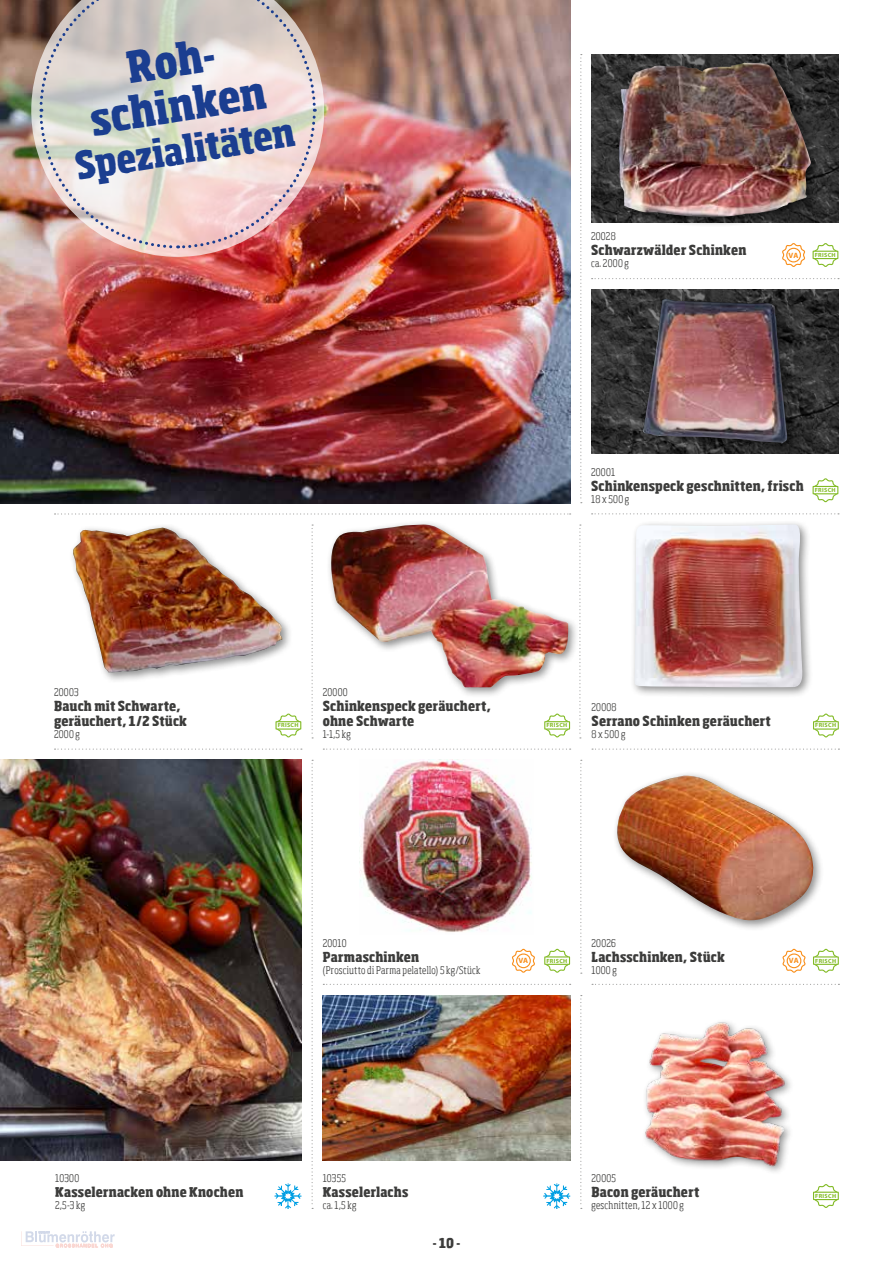
<style>
.page{position:relative;width:893px;height:1263px;background:#fff}
.page>*{position:absolute;margin:0;border:0;box-sizing:border-box;transform-origin:0 0}
.t1{font:800 condensed 43.5px/45px "Sohoma";color:#1b3e90;text-align:center}
.t2{font:800 condensed 37.5px "Sohoma";color:#1b3e90}
.t3{font:800 condensed 13.5px/15px "Sohoma";letter-spacing:.015em;color:#3c3c3b}
.t4{font:300 condensed 10.5px "Sohoma";letter-spacing:.025em;color:#3c3c3b}
.t5{font:700 7.65px "Myriad Pro";color:#f98e19}
.t6{font:700 6px "Myriad Pro";letter-spacing:.05em;color:#83bb26}
</style>
<div class="page">
<svg style="left:21px;top:1231px;width:94px;height:16px"></svg>
<svg style="left:55px;top:513px;width:516px;height:1px"></svg>
<svg style="left:580px;top:54px;width:2px;height:449px"></svg>
<svg style="left:312px;top:760px;width:1px;height:449px"></svg>
<svg style="left:580px;top:995px;width:2px;height:214px"></svg>
<svg style="left:592px;top:513px;width:247px;height:1px"></svg>
<svg style="left:592px;top:278px;width:247px;height:1px"></svg>
<svg style="left:592px;top:984px;width:247px;height:1px"></svg>
<svg style="left:312px;top:524px;width:1px;height:214px"></svg>
<svg style="left:55px;top:748px;width:247px;height:2px"></svg>
<svg style="left:323px;top:748px;width:248px;height:2px"></svg>
<svg style="left:782px;top:948px;width:24px;height:25px"></svg>
<div style="left:787px;top:953px;width:14px;height:15px;border:1px solid #f98e19;border-radius:50%"></div>
<svg style="left:782px;top:243px;width:23px;height:24px"></svg>
<div style="left:786px;top:248px;width:15px;height:14px;border:1px solid #f98e19;border-radius:50%"></div>
<svg style="left:580px;top:760px;width:2px;height:214px"></svg>
<svg style="left:323px;top:984px;width:248px;height:1px"></svg>
<svg style="left:592px;top:748px;width:247px;height:2px"></svg>
<svg style="left:579px;top:524px;width:2px;height:214px"></svg>
<img style="left:591px;top:289px;width:247px;height:165px">
<img style="left:591px;top:54px;width:247px;height:169px">
<img style="left:0;top:0;width:570px;height:503px">
<img style="left:31px;top:0;width:293px;height:257px">
<img style="left:38px;top:0;width:279px;height:250px">
<img style="left:0;top:760px;width:301px;height:401px">
<div style="left:612px;top:771px;width:212px;height:160px;background:#000;opacity:.45"></div>
<img style="left:612px;top:776px;width:205px;height:146px">
<div style="left:614px;top:58px;width:208px;height:170px;background:#000;opacity:.45"></div>
<img style="left:617px;top:63px;width:195px;height:156px">
<div style="left:68px;top:523px;width:225px;height:160px;background:#000;opacity:.45"></div>
<img style="left:72px;top:528px;width:211px;height:144px">
<div style="left:326px;top:519px;width:253px;height:179px;background:#000;opacity:.45"></div>
<img style="left:329px;top:524px;width:239px;height:163px">
<div style="left:638px;top:294px;width:160px;height:160px;background:#000;opacity:.45"></div>
<img style="left:642px;top:299px;width:146px;height:144px">
<img style="left:644px;top:1022px;width:147px;height:150px">
<svg style="left:815px;top:948px;width:22px;height:25px"></svg>
<div style="left:813px;top:957px;width:25px;height:7px;background:#fff"></div>
<div style="left:813px;top:956px;width:26px;height:9px;border:1px solid #83bb26"></div>
<svg style="left:546px;top:713px;width:22px;height:25px"></svg>
<div style="left:545px;top:722px;width:24px;height:7px;background:#fff"></div>
<div style="left:544px;top:721px;width:26px;height:9px;border:1px solid #83bb26"></div>
<svg style="left:277px;top:713px;width:23px;height:25px"></svg>
<div style="left:276px;top:722px;width:25px;height:7px;background:#fff"></div>
<div style="left:275px;top:721px;width:26px;height:9px;border:1px solid #83bb26"></div>
<svg style="left:813px;top:478px;width:25px;height:25px"></svg>
<div style="left:813px;top:486px;width:25px;height:8px;background:#fff"></div>
<div style="left:812px;top:486px;width:26px;height:8px;border:1px solid #83bb26"></div>
<svg style="left:813px;top:243px;width:25px;height:24px"></svg>
<div style="left:813px;top:251px;width:25px;height:8px;background:#fff"></div>
<div style="left:812px;top:251px;width:26px;height:8px;border:1px solid #83bb26"></div>
<svg style="left:275px;top:1183px;width:26px;height:26px"></svg>
<svg style="left:543px;top:1183px;width:27px;height:26px"></svg>
<img style="left:323px;top:995px;width:247px;height:166px">
<svg style="left:814px;top:1184px;width:24px;height:24px"></svg>
<div style="left:813px;top:1192px;width:25px;height:7px;background:#fff"></div>
<div style="left:813px;top:1191px;width:26px;height:9px;border:1px solid #83bb26"></div>
<div style="left:629px;top:519px;width:185px;height:179px;background:#000;opacity:.45"></div>
<img style="left:633px;top:524px;width:170px;height:163px">
<svg style="left:815px;top:713px;width:22px;height:25px"></svg>
<div style="left:813px;top:722px;width:25px;height:7px;background:#fff"></div>
<div style="left:813px;top:721px;width:26px;height:9px;border:1px solid #83bb26"></div>
<img style="left:359px;top:760px;width:173px;height:172px">
<svg style="left:546px;top:948px;width:23px;height:25px"></svg>
<div style="left:545px;top:957px;width:24px;height:7px;background:#fff"></div>
<div style="left:544px;top:956px;width:26px;height:9px;border:1px solid #83bb26"></div>
<svg style="left:512px;top:948px;width:23px;height:25px"></svg>
<div style="left:516px;top:953px;width:15px;height:15px;border:1px solid #f98e19;border-radius:50%"></div>
<h1 class="t1" style="left:80px;top:54px;width:178px;rotate:-9deg">Roh&shy;schinken</h1>
<h2 class="t2" style="left:72px;top:146px;width:223px;rotate:-9deg">Spezialitäten</h2>
<p class="t4" style="left:591px;top:229px;width:26px">20028</p>
<p class="t3" style="left:591px;top:243px;width:157px">Schwarzwälder Schinken</p>
<p class="t4" style="left:591px;top:256px;width:39px">ca. 2000 g</p>
<p class="t5" style="left:788px;top:250px;width:11px">VA</p>
<p class="t6" style="left:815px;top:251px;width:22px">FRISCH</p>
<p class="t4" style="left:54px;top:686px;width:26px">20003</p>
<p class="t3" style="left:54px;top:699px;width:134px">Bauch mit Schwarte, geräuchert, 1/2 Stück</p>
<p class="t4" style="left:54px;top:728px;width:27px">2000 g</p>
<p class="t4" style="left:591px;top:466px;width:26px">20001</p>
<p class="t3" style="left:591px;top:479px;width:214px">Schinkenspeck geschnitten, frisch</p>
<p class="t4" style="left:591px;top:493px;width:40px">18 x 500 g</p>
<p class="t6" style="left:815px;top:486px;width:22px">FRISCH</p>
<p class="t4" style="left:323px;top:686px;width:26px">20000</p>
<p class="t3" style="left:323px;top:699px;width:169px">Schinkenspeck geräuchert, ohne Schwarte</p>
<p class="t4" style="left:323px;top:728px;width:30px">1-1,5 kg</p>
<p class="t6" style="left:278px;top:721px;width:22px">FRISCH</p>
<p class="t6" style="left:546px;top:721px;width:22px">FRISCH</p>
<p class="t4" style="left:591px;top:701px;width:27px">20008</p>
<p class="t3" style="left:591px;top:714px;width:181px">Serrano Schinken geräuchert</p>
<p class="t4" style="left:591px;top:728px;width:36px">8 x 500 g</p>
<p class="t6" style="left:815px;top:721px;width:22px">FRISCH</p>
<p class="t4" style="left:323px;top:936px;width:25px">20010</p>
<p class="t3" style="left:323px;top:949px;width:98px">Parmaschinken</p>
<p class="t4" style="left:323px;top:963px;width:159px">(Prosciutto di Parma pelatello) 5 kg/Stück</p>
<p class="t5" style="left:518px;top:956px;width:11px">VA</p>
<p class="t6" style="left:546px;top:957px;width:22px">FRISCH</p>
<p class="t4" style="left:591px;top:936px;width:26px">20026</p>
<p class="t3" style="left:591px;top:949px;width:135px">Lachsschinken, Stück</p>
<p class="t4" style="left:591px;top:963px;width:27px">1000 g</p>
<p class="t5" style="left:789px;top:956px;width:11px">VA</p>
<p class="t6" style="left:815px;top:957px;width:22px">FRISCH</p>
<p class="t4" style="left:55px;top:1171px;width:25px">10300</p>
<p class="t3" style="left:55px;top:1185px;width:190px">Kasselernacken ohne Knochen</p>
<p class="t4" style="left:55px;top:1198px;width:31px">2,5-3 kg</p>
<p class="t4" style="left:323px;top:1171px;width:25px">10355</p>
<p class="t3" style="left:323px;top:1185px;width:87px">Kasselerlachs</p>
<p class="t4" style="left:323px;top:1198px;width:35px">ca. 1,5 kg</p>
<p class="t3" style="left:433px;top:1236px;width:29px">- 10 -</p>
<p class="t4" style="left:591px;top:1171px;width:26px">20005</p>
<p class="t3" style="left:591px;top:1185px;width:109px">Bacon geräuchert</p>
<p class="t4" style="left:591px;top:1198px;width:94px">geschnitten, 12 x 1000 g</p>
<p class="t6" style="left:815px;top:1192px;width:22px">FRISCH</p>
</div>
